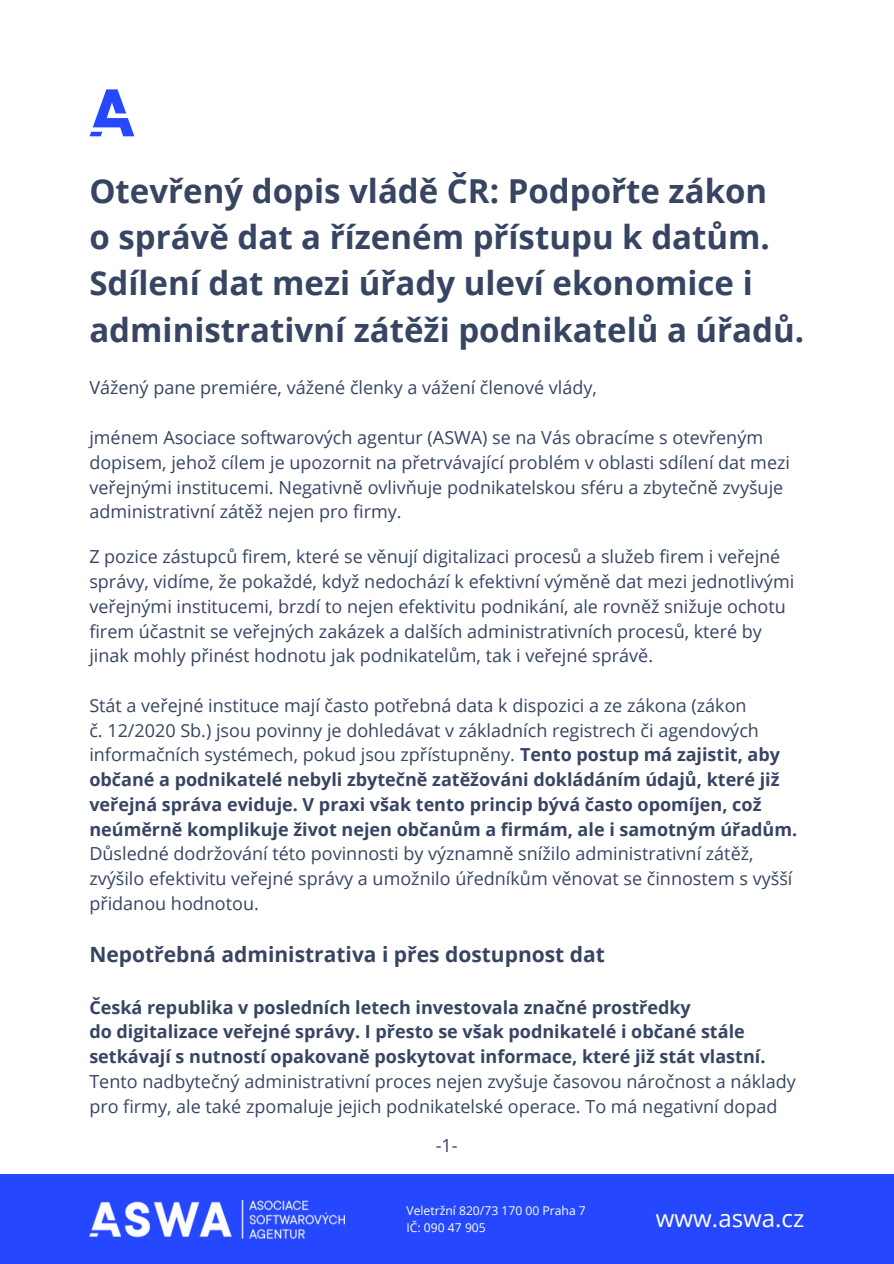
<style>
.page{position:relative;width:894px;height:1264px;background:#fff}
.page>*{position:absolute;margin:0;border:0;box-sizing:border-box;transform-origin:0 0}
.t1{font:700 33px/46.2px "Open Sans";color:#374562}
.t2{font:24px "Open Sans";color:#fff}
.t3{font:700 21px "Open Sans";color:#374562}
.t4{font:18px/24.8px "Open Sans";color:#374562}
.t5{font:700 18px/24.8px "Open Sans";color:#374562}
.t6{font:12.15px "Open Sans";color:#fff}
.s1{font-weight:700}
.s2{font-weight:400}
</style>
<div class="page">
<div style="left:0;top:1174px;width:893px;height:89px;background:#2548ff"></div>
<svg style="left:89px;top:89px;width:45px;height:47px"></svg>
<img style="left:89px;top:1200px;width:256px;height:38px">
<h1 class="t1" style="left:89px;top:167px;width:716px">Otevřený dopis vládě ČR: Podpořte zákon<br>o správě dat a řízeném přístupu k datům.<br>Sdílení dat mezi úřady uleví ekonomice i administrativní zátěži podnikatelů a úřadů.</h1>
<h4 class="t4" style="left:89px;top:375px;width:509px">Vážený pane premiére, vážené členky a vážení členové vlády,</h4>
<h4 class="t4" style="left:89px;top:424px;width:702px">jménem Asociace softwarových agentur (ASWA) se na Vás obracíme s otevřeným dopisem, jehož cílem je upozornit na přetrvávající problém v oblasti sdílení dat mezi veřejnými institucemi. Negativně ovlivňuje podnikatelskou sféru a zbytečně zvyšuje administrativní zátěž nejen pro firmy.</h4>
<h4 class="t4" style="left:89px;top:544px;width:706px">Z pozice zástupců firem, které se věnují digitalizaci procesů a služeb firem i veřejné správy, vidíme, že pokaždé, když nedochází k efektivní výměně dat mezi jednotlivými veřejnými institucemi, brzdí to nejen efektivitu podnikání, ale rovněž snižuje ochotu firem účastnit se veřejných zakázek a dalších administrativních procesů, které by jinak mohly přinést hodnotu jak podnikatelům, tak i veřejné správě.</h4>
<h4 class="t4" style="left:89px;top:692px;width:709px">Stát a veřejné instituce mají často potřebná data k dispozici a ze zákona (zákon<br>č. 12/2020 Sb.) jsou povinny je dohledávat v základních registrech či agendových informačních systémech, pokud jsou zpřístupněny. <span class="s1">Tento postup má zajistit, aby občané a podnikatelé nebyli zbytečně zatěžováni dokládáním údajů, které již veřejná správa eviduje. V praxi však tento princip bývá často opomíjen, což neúměrně komplikuje život nejen občanům a firmám, ale i samotným úřadům.<br></span>Důsledné dodržování této povinnosti by významně snížilo administrativní zátěž, zvýšilo efektivitu veřejné správy a umožnilo úředníkům věnovat se činnostem s vyšší přidanou hodnotou.</h4>
<h3 class="t3" style="left:89px;top:939px;width:517px">Nepotřebná administrativa i přes dostupnost dat</h3>
<h4 class="t5" style="left:89px;top:994px;width:707px">Česká republika v posledních letech investovala značné prostředky<br>do digitalizace veřejné správy. I přesto se však podnikatelé i občané stále setkávají s nutností opakovaně poskytovat informace, které již stát vlastní.<br><span class="s2">Tento nadbytečný administrativní proces nejen zvyšuje časovou náročnost a náklady pro firmy, ale také zpomaluje jejich podnikatelské operace. To má negativní dopad</span></h4>
<p class="t4" style="left:436px;top:1132px;width:23px">-1-</p>
<h4 class="t6" style="left:406px;top:1201px;width:181px">Veletržní 820/73 170 00 Praha 7</h4>
<p class="t6" style="left:406px;top:1218px;width:81px">IČ: 090 47 905</p>
<p class="t2" style="left:655px;top:1201px;width:150px">www.aswa.cz</p>
</div>
